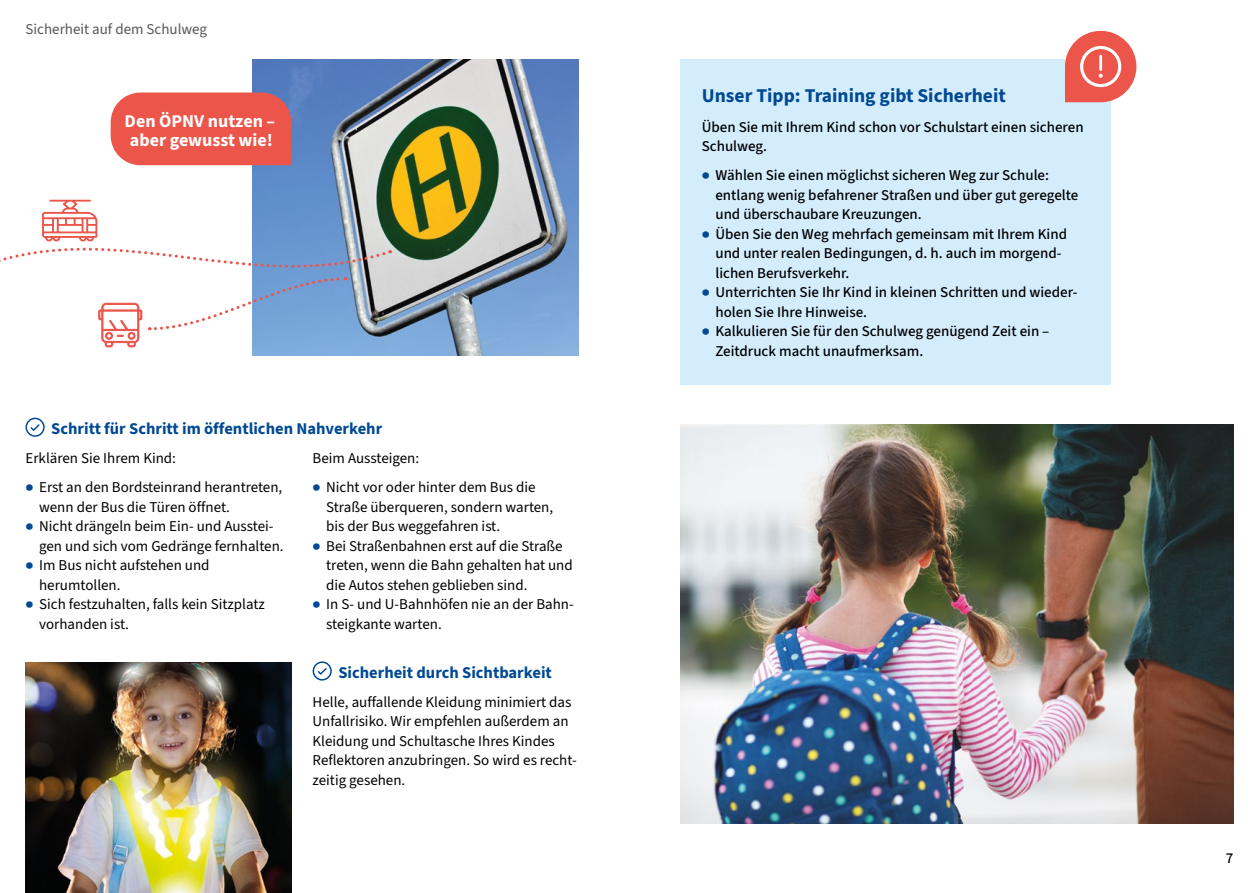
<style>
.page{position:relative;width:1259px;height:893px;background:#fff}
.page>*{position:absolute;margin:0;border:0;box-sizing:border-box;transform-origin:0 0}
.t1{font:700 19.5px "Source Sans 3";color:#004994}
._03_Fließtext_Teasertext_Größe_L_18_pt{font:700 18px/19.5px "Source Sans 3";color:#fff}
._02_Überschriften_Inhalt_Zwischenüberschr{font:700 16.5px "Source Sans 3";color:#004994}
.Fließtext_Aufzählung_regluar_Sans_10_pt{font:15px/19.5px "Source Sans 3";color:#000}
.t2{font:500 15px/19.5px "Source Sans 3";color:#000}
._03_Fließtext_Fließtext_Sans_Info_Card_10{font:15px/19.5px "Source Sans 3";color:#000}
.t3{font:15px "Source Sans 3";color:#565756}
.s1{font-weight:700;font-size:13.5px;color:#004994}
</style>
<div class="page">
<div style="left:680px;top:60px;width:431px;height:325px;background:#d4edfc"></div>
<img style="left:680px;top:424px;width:553px;height:400px">
<svg style="left:26px;top:418px;width:19px;height:19px"></svg>
<img style="left:26px;top:663px;width:265px;height:230px">
<img style="left:252px;top:60px;width:326px;height:296px">
<svg style="left:313px;top:661px;width:19px;height:20px"></svg>
<div style="left:111px;top:93px;width:180px;height:72px;background:#eb554a"></div>
<svg style="left:1065px;top:31px;width:71px;height:71px"></svg>
<hr style="left:1099px;top:55px;width:3px;height:16px;background:#fff">
<svg style="left:0;top:199px;width:391px;height:149px"></svg>
<p class="t3" style="left:26px;top:20px;width:183px">Sicherheit auf dem Schulweg</p>
<p class="_03_Fließtext_Teasertext_Größe_L_18_pt" style="left:125px;top:111px;width:152px">Den ÖPNV nutzen – aber gewusst wie!</p>
<p class="_02_Überschriften_Inhalt_Zwischenüberschr" style="left:51px;top:417px;width:332px">Schritt für Schritt im öffentlichen Nahverkehr</p>
<p class="_03_Fließtext_Fließtext_Sans_Info_Card_10" style="left:26px;top:448px;width:152px">Erklären Sie Ihrem Kind:</p>
<p class="Fließtext_Aufzählung_regluar_Sans_10_pt" style="left:39px;top:478px;width:245px;text-indent:-14px"><span class="s1">●</span> Erst an den Bordsteinrand herantreten, wenn der Bus die Türen öffnet.</p>
<p class="Fließtext_Aufzählung_regluar_Sans_10_pt" style="left:39px;top:517px;width:246px;text-indent:-14px"><span class="s1">●</span> Nicht drängeln beim Ein- und Ausstei&shy;gen und sich vom Gedränge fernhalten.</p>
<p class="Fließtext_Aufzählung_regluar_Sans_10_pt" style="left:39px;top:556px;width:172px;text-indent:-14px"><span class="s1">●</span> Im Bus nicht aufstehen und herumtollen.</p>
<p class="Fließtext_Aufzählung_regluar_Sans_10_pt" style="left:39px;top:595px;width:227px;text-indent:-14px"><span class="s1">●</span> Sich festzuhalten, falls kein Sitzplatz vorhanden ist.</p>
<p class="_03_Fließtext_Fließtext_Sans_Info_Card_10" style="left:313px;top:448px;width:108px">Beim Aussteigen:</p>
<p class="Fließtext_Aufzählung_regluar_Sans_10_pt" style="left:326px;top:478px;width:228px;text-indent:-14px"><span class="s1">●</span> Nicht vor oder hinter dem Bus die<br>Straße überqueren, sondern warten, bis der Bus weggefahren ist.</p>
<p class="Fließtext_Aufzählung_regluar_Sans_10_pt" style="left:326px;top:536px;width:248px;text-indent:-14px"><span class="s1">●</span> Bei Straßenbahnen erst auf die Straße treten, wenn die Bahn gehalten hat und die Autos stehen geblieben sind.</p>
<p class="Fließtext_Aufzählung_regluar_Sans_10_pt" style="left:326px;top:595px;width:249px;text-indent:-14px"><span class="s1">●</span> In S- und U-Bahnhöfen nie an der Bahn&shy;steigkante warten.</p>
<p class="_02_Überschriften_Inhalt_Zwischenüberschr" style="left:338px;top:661px;width:215px">Sicherheit durch Sichtbarkeit</p>
<p class="_03_Fließtext_Fließtext_Sans_Info_Card_10" style="left:313px;top:692px;width:266px">Helle, auffallende Kleidung minimiert das Unfallrisiko. Wir empfehlen außerdem an Kleidung und Schultasche Ihres Kindes Reflektoren anzubringen. So wird es recht&shy;zeitig gesehen.</p>
<h1 class="t1" style="left:702px;top:83px;width:305px">Unser Tipp: Training gibt Sicherheit</h1>
<p class="t2" style="left:702px;top:117px;width:383px">Üben Sie mit Ihrem Kind schon vor Schulstart einen sicheren<br>Schulweg.</p>
<p class="t2" style="left:715px;top:166px;width:364px;text-indent:-14px"><span class="s1">●</span> Wählen Sie einen möglichst sicheren Weg zur Schule: entlang wenig befahrener Straßen und über gut geregelte und überschaubare Kreuzungen.</p>
<p class="t2" style="left:715px;top:224px;width:353px;text-indent:-14px"><span class="s1">●</span> Üben Sie den Weg mehrfach gemeinsam mit Ihrem Kind und unter realen Bedingungen, d. h. auch im morgend&shy;lichen Berufsverkehr.</p>
<p class="t2" style="left:715px;top:283px;width:363px;text-indent:-14px"><span class="s1">●</span> Unterrichten Sie Ihr Kind in kleinen Schritten und wieder&shy;holen Sie Ihre Hinweise.</p>
<p class="t2" style="left:715px;top:322px;width:335px;text-indent:-14px"><span class="s1">●</span> Kalkulieren Sie für den Schulweg genügend Zeit ein –<br>Zeitdruck macht unaufmerksam.</p>
<p class="t2" style="left:1225px;top:848px;width:9px">7</p>
</div>
